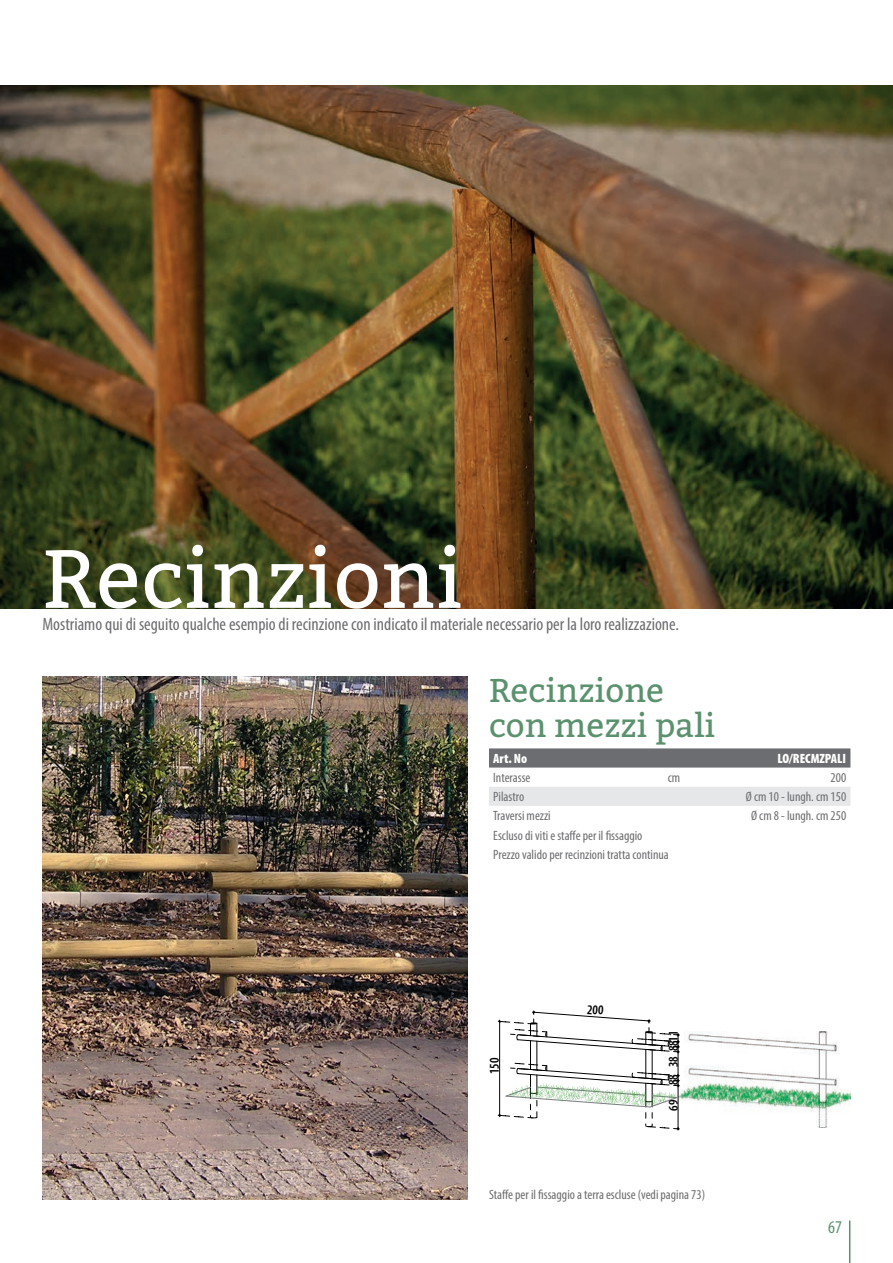
<style>
.page{position:relative;width:893px;height:1263px;background:#fff}
.page>*{position:absolute;margin:0;border:0;box-sizing:border-box;transform-origin:0 0}
.t1{font:82.5px "Bitter";color:#fff}
.t2{font:33px/35.5px "Bitter";color:#5b916d}
.t3{font:condensed 18px "Myriad Pro";color:#6c6d70}
.t4{font:condensed 18px "Myriad Pro";color:#5b916d}
.t5{font:condensed 13.5px/19.2px "Myriad Pro";color:#6c6d70}
.t6{font:900 condensed 13.5px "Myriad Pro";color:#fff}
.t7{font:600 condensed 13.5px "Myriad Pro";color:#000}
</style>
<div class="page">
<hr style="left:849px;top:1220px;width:1px;height:43px;background:#5b916d">
<img style="left:43px;top:676px;width:425px;height:523px">
<img style="left:679px;top:1031px;width:171px;height:96px">
<div style="left:489px;top:748px;width:361px;height:19px;background:#6c6d70"></div>
<div style="left:489px;top:787px;width:361px;height:19px;background:#e6e7e9"></div>
<img style="left:0;top:85px;width:893px;height:523px">
<svg style="left:498px;top:1010px;width:181px;height:120px"></svg>
<h1 class="t1" style="left:43px;top:527px;width:422px">Recinzioni</h1>
<h3 class="t3" style="left:43px;top:613px;width:638px">Mostriamo qui di seguito qualche esempio di recinzione con indicato il materiale necessario per la loro realizzazione.</h3>
<h2 class="t2" style="left:489px;top:672px;width:228px">Recinzione con mezzi pali</h2>
<p class="t6" style="left:493px;top:750px;width:35px">Art. No</p>
<p class="t6" style="left:777px;top:750px;width:70px">LO/RECMZPALI</p>
<p class="t5" style="left:493px;top:768px;width:39px">Interasse</p>
<p class="t5" style="left:668px;top:768px;width:14px">cm</p>
<p class="t5" style="left:831px;top:768px;width:17px">200</p>
<p class="t5" style="left:493px;top:787px;width:32px">Pilastro</p>
<p class="t5" style="left:746px;top:787px;width:102px">Ø cm 10 - lungh. cm 150</p>
<p class="t5" style="left:493px;top:806px;width:59px">Traversi mezzi</p>
<p class="t5" style="left:751px;top:806px;width:97px">Ø cm 8 - lungh. cm 250</p>
<p class="t5" style="left:493px;top:825px;width:177px">Escluso di viti e staffe per il fissaggio<br>Prezzo valido per recinzioni tratta continua</p>
<p class="t7" style="left:486px;top:1074px;width:18px;rotate:-90deg">150</p>
<p class="t7" style="left:665px;top:1067px;width:38px;rotate:-90deg">38 88 11</p>
<p class="t7" style="left:665px;top:1085px;width:12px;rotate:-90deg">88</p>
<p class="t7" style="left:665px;top:1111px;width:13px;rotate:-90deg">69</p>
<p class="t5" style="left:489px;top:1185px;width:218px">Staffe per il fissaggio a terra escluse (vedi pagina 73)</p>
<h3 class="t4" style="left:828px;top:1216px;width:15px">67</h3>
</div>
